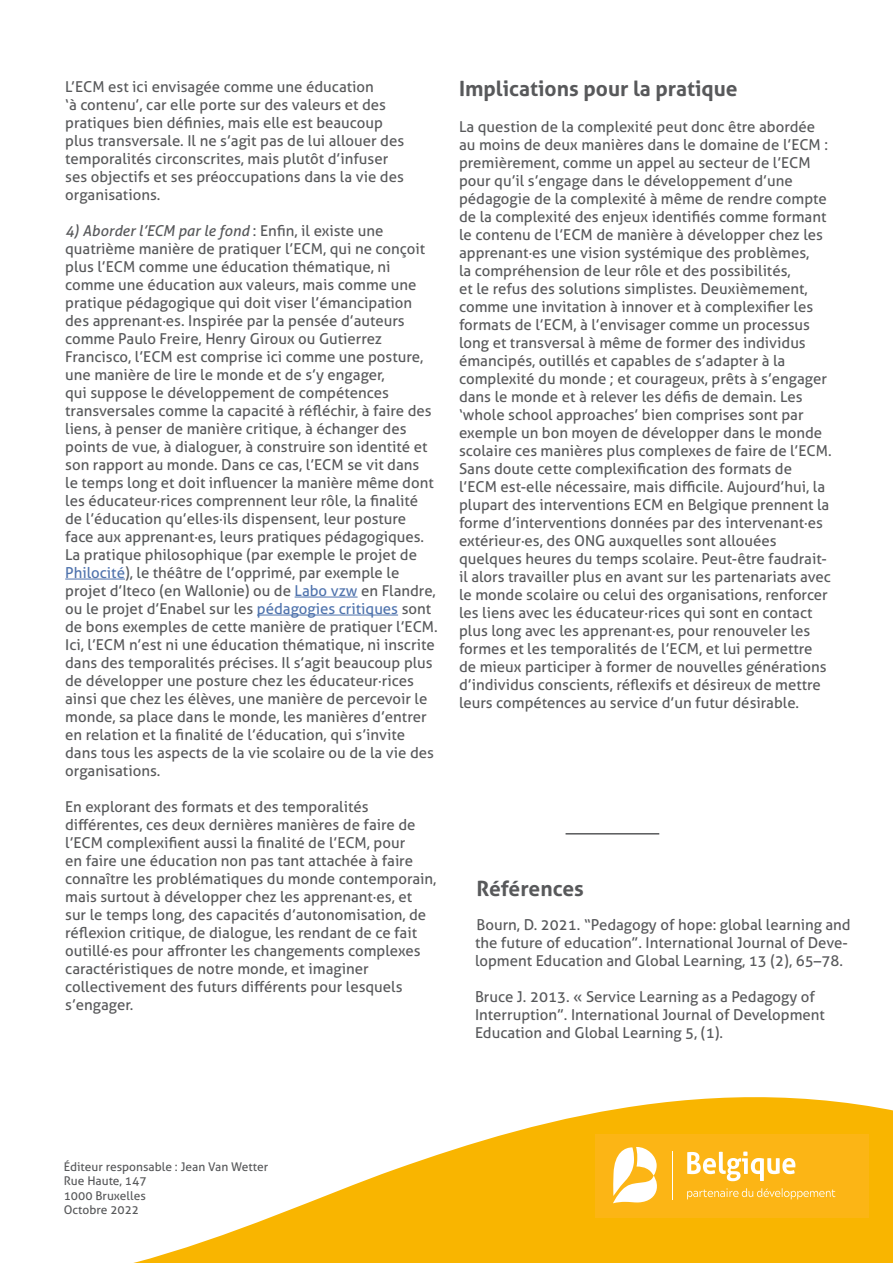
<style>
.page{position:relative;width:893px;height:1263px;background:#fff}
.page>*{position:absolute;margin:0;border:0;box-sizing:border-box;transform-origin:0 0}
.t1{font:700 21px "Aller";color:#58595b}
.t2{font:15px/18px "Aller";color:#58595b}
.t3{font:12px/14.4px "Aller";color:#58595b}
.s1{font-style:italic}
.s2{color:#4f73ad}
</style>
<div class="page">
<svg style="left:133px;top:1097px;width:760px;height:166px;fill:#f9b500"></svg>
<div style="left:595px;top:1134px;width:274px;height:83px;background:#fcb515"></div>
<svg style="left:687px;top:1151px;width:108px;height:30px"></svg>
<svg style="left:687px;top:1188px;width:148px;height:11px"></svg>
<hr style="left:672px;top:1151px;width:1px;height:49px;background:#fff">
<svg style="left:613px;top:1147px;width:44px;height:56px"></svg>
<hr style="left:65px;top:579px;width:60px;height:1px;background:#4f73ad">
<hr style="left:295px;top:597px;width:63px;height:1px;background:#4f73ad">
<hr style="left:257px;top:615px;width:141px;height:1px;background:#4f73ad">
<hr style="left:566px;top:833px;width:93px;height:1px;background:#58595b">
<p class="t2" style="left:65px;top:77px;width:341px">L’ECM est ici envisagée comme une éducation<br>‘à contenu’, car elle porte sur des valeurs et des pratiques bien définies, mais elle est beaucoup plus transversale. Il ne s’agit pas de lui allouer des temporalités circonscrites, mais plutôt d’infuser ses objectifs et ses préoccupations dans la vie des organisations.</p>
<p class="t2" style="left:65px;top:221px;width:374px"><span class="s1">4) Aborder l’ECM par le fond</span> : Enfin, il existe une quatrième manière de pratiquer l’ECM, qui ne conçoit plus l’ECM comme une éducation thématique, ni comme une éducation aux valeurs, mais comme une pratique pédagogique qui doit viser l’émancipation des apprenant·es. Inspirée par la pensée d’auteurs comme Paulo Freire, Henry Giroux ou Gutierrez Francisco, l’ECM est comprise ici comme une posture, une manière de lire le monde et de s’y engager,<br>qui suppose le développement de compétences transversales comme la capacité à réfléchir, à faire des liens, à penser de manière critique, à échanger des points de vue, à dialoguer, à construire son identité et son rapport au monde. Dans ce cas, l’ECM se vit dans<br>le temps long et doit influencer la manière même dont les éducateur·rices comprennent leur rôle, la finalité de l’éducation qu’elles·ils dispensent, leur posture face aux apprenant·es, leurs pratiques pédagogiques.<br>La pratique philosophique (par exemple le projet de <span class="s2">Philocité</span>), le théâtre de l’opprimé, par exemple le projet d’Iteco (en Wallonie) ou de <span class="s2">Labo vzw</span> en Flandre, ou le projet d’Enabel sur les <span class="s2">pédagogies critiques</span> sont de bons exemples de cette manière de pratiquer l’ECM.<br>Ici, l’ECM n’est ni une éducation thématique, ni inscrite dans des temporalités précises. Il s’agit beaucoup plus de développer une posture chez les éducateur·rices ainsi que chez les élèves, une manière de percevoir le monde, sa place dans le monde, les manières d’entrer en relation et la finalité de l’éducation, qui s’invite dans tous les aspects de la vie scolaire ou de la vie des organisations.</p>
<p class="t2" style="left:65px;top:797px;width:373px">En explorant des formats et des temporalités différentes, ces deux dernières manières de faire de l’ECM complexifient aussi la finalité de l’ECM, pour<br>en faire une éducation non pas tant attachée à faire connaître les problématiques du monde contemporain, mais surtout à développer chez les apprenant·es, et sur le temps long, des capacités d’autonomisation, de réflexion critique, de dialogue, les rendant de ce fait outillé·es pour affronter les changements complexes caractéristiques de notre monde, et imaginer collectivement des futurs différents pour lesquels s’engager.</p>
<h1 class="t1" style="left:459px;top:76px;width:280px">Implications pour la pratique</h1>
<p class="t2" style="left:459px;top:118px;width:374px">La question de la complexité peut donc être abordée au moins de deux manières dans le domaine de l’ECM : premièrement, comme un appel au secteur de l’ECM pour qu’il s’engage dans le développement d’une pédagogie de la complexité à même de rendre compte de la complexité des enjeux identifiés comme formant le contenu de l’ECM de manière à développer chez les apprenant·es une vision systémique des problèmes,<br>la compréhension de leur rôle et des possibilités,<br>et le refus des solutions simplistes. Deuxièmement, comme une invitation à innover et à complexifier les formats de l’ECM, à l’envisager comme un processus long et transversal à même de former des individus émancipés, outillés et capables de s’adapter à la complexité du monde ; et courageux, prêts à s’engager dans le monde et à relever les défis de demain. Les ‘whole school approaches’ bien comprises sont par exemple un bon moyen de développer dans le monde scolaire ces manières plus complexes de faire de l’ECM.<br>Sans doute cette complexification des formats de l’ECM est-elle nécessaire, mais difficile. Aujourd’hui, la plupart des interventions ECM en Belgique prennent la forme d’interventions données par des intervenant·es extérieur·es, des ONG auxquelles sont allouées quelques heures du temps scolaire. Peut-être faudrait&shy;il alors travailler plus en avant sur les partenariats avec le monde scolaire ou celui des organisations, renforcer les liens avec les éducateur·rices qui sont en contact plus long avec les apprenant·es, pour renouveler les formes et les temporalités de l’ECM, et lui permettre de mieux participer à former de nouvelles générations d’individus conscients, réflexifs et désireux de mettre leurs compétences au service d’un futur désirable.</p>
<h1 class="t1" style="left:476px;top:875px;width:109px">Références</h1>
<p class="t2" style="left:475px;top:915px;width:377px">Bourn, D. 2021. “Pedagogy of hope: global learning and the future of education”. International Journal of Deve&shy;lopment Education and Global Learning, 13 (2), 65–78.</p>
<p class="t2" style="left:475px;top:987px;width:351px">Bruce J. 2013. « Service Learning as a Pedagogy of<br>Interruption”. International Journal of Development<br>Education and Global Learning 5, (1).</p>
<p class="t3" style="left:64px;top:1159px;width:206px">Éditeur responsable : Jean Van Wetter<br>Rue Haute, 147<br>1000 Bruxelles<br>Octobre 2022</p>
</div>
